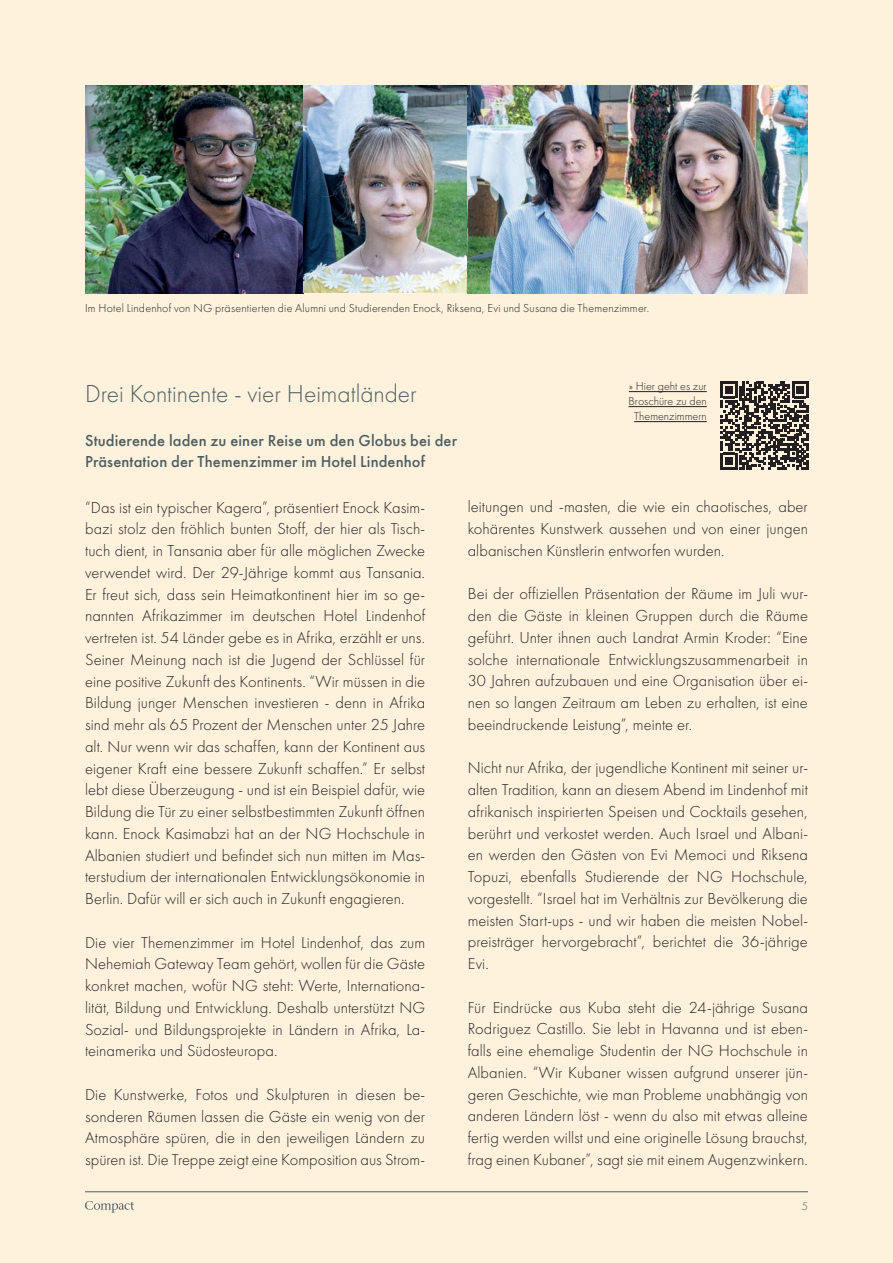
<style>
.page{position:relative;width:893px;height:1263px;background:#fef2dd}
.page>*{position:absolute;margin:0;border:0;box-sizing:border-box;transform-origin:0 0}
.t1{font:300 25.5px "Futura";letter-spacing:-.005em;color:#4f5d60}
.t2{font:300 16.5px/21.8px "Futura";color:#231f20;text-align:justify}
.t3{font:500 16.5px/21.8px "Futura";letter-spacing:.005em;color:#4f5d60}
.t4{font:300 12px/15px "Futura";letter-spacing:.015em;color:#231f20;text-align:center}
.t5{font:300 12px "Futura";color:#4f5d60}
</style>
<div class="page">
<hr style="left:85px;top:1191px;width:723px;height:1px;background:#4f5d60">
<svg style="left:85px;top:1201px;width:49px;height:12px"></svg>
<img style="left:85px;top:85px;width:415px;height:208px">
<img style="left:468px;top:86px;width:340px;height:207px">
<hr style="left:629px;top:391px;width:78px;height:1px;background:#231f20">
<hr style="left:628px;top:406px;width:79px;height:1px;background:#231f20">
<hr style="left:634px;top:421px;width:73px;height:1px;background:#231f20">
<svg style="left:721px;top:382px;width:87px;height:87px"></svg>
<p class="t4" style="left:85px;top:300px;width:566px">Im Hotel Lindenhof von NG präsentierten die Alumni und Studierenden Enock, Riksena, Evi und Susana die Themenzimmer.</p>
<h1 class="t1" style="left:85px;top:379px;width:333px">Drei Kontinente - vier Heimatländer</h1>
<p class="t3" style="left:85px;top:430px;width:374px">Studierende laden zu einer Reise um den Globus bei der<br>Präsentation der Themenzimmer im Hotel Lindenhof</p>
<p class="t4" style="left:628px;top:379px;width:80px">» Hier geht es zur<br>Broschüre zu den<br>Themenzimmern</p>
<p class="t2" style="left:85px;top:496px;width:342px">“Das ist ein typischer Kagera”, präsentiert Enock Kasim&shy;bazi stolz den fröhlich bunten Stoff, der hier als Tisch&shy;tuch dient, in Tansania aber für alle möglichen Zwecke verwendet wird. Der 29-Jährige kommt aus Tansania.<br>Er freut sich, dass sein Heimatkontinent hier im so ge&shy;nannten Afrikazimmer im deutschen Hotel Lindenhof vertreten ist. 54 Länder gebe es in Afrika, erzählt er uns.<br>Seiner Meinung nach ist die Jugend der Schlüssel für eine positive Zukunft des Kontinents. “Wir müssen in die Bildung junger Menschen investieren - denn in Afrika sind mehr als 65 Prozent der Menschen unter 25 Jahre alt. Nur wenn wir das schaffen, kann der Kontinent aus eigener Kraft eine bessere Zukunft schaffen.” Er selbst lebt diese Überzeugung - und ist ein Beispiel dafür, wie Bildung die Tür zu einer selbstbestimmten Zukunft öffnen kann. Enock Kasimabzi hat an der NG Hochschule in Albanien studiert und befindet sich nun mitten im Mas&shy;terstudium der internationalen Entwicklungsökonomie in Berlin. Dafür will er sich auch in Zukunft engagieren.</p>
<p class="t2" style="left:85px;top:931px;width:342px">Die vier Themenzimmer im Hotel Lindenhof, das zum Nehemiah Gateway Team gehört, wollen für die Gäste konkret machen, wofür NG steht: Werte, Internationa&shy;lität, Bildung und Entwicklung. Deshalb unterstützt NG Sozial- und Bildungsprojekte in Ländern in Afrika, La&shy;teinamerika und Südosteuropa.</p>
<p class="t2" style="left:85px;top:1083px;width:342px">Die Kunstwerke, Fotos und Skulpturen in diesen be&shy;sonderen Räumen lassen die Gäste ein wenig von der Atmosphäre spüren, die in den jeweiligen Ländern zu spüren ist. Die Treppe zeigt eine Komposition aus Strom-</p>
<p class="t2" style="left:468px;top:496px;width:342px">leitungen und -masten, die wie ein chaotisches, aber kohärentes Kunstwerk aussehen und von einer jungen albanischen Künstlerin entworfen wurden.</p>
<p class="t2" style="left:468px;top:583px;width:342px">Bei der offiziellen Präsentation der Räume im Juli wur&shy;den die Gäste in kleinen Gruppen durch die Räume geführt. Unter ihnen auch Landrat Armin Kroder: “Eine solche internationale Entwicklungszusammenarbeit in 30 Jahren aufzubauen und eine Organisation über ei&shy;nen so langen Zeitraum am Leben zu erhalten, ist eine beeindruckende Leistung”, meinte er.</p>
<p class="t2" style="left:468px;top:757px;width:342px">Nicht nur Afrika, der jugendliche Kontinent mit seiner ur&shy;alten Tradition, kann an diesem Abend im Lindenhof mit afrikanisch inspirierten Speisen und Cocktails gesehen, berührt und verkostet werden. Auch Israel und Albani&shy;en werden den Gästen von Evi Memoci und Riksena Topuzi, ebenfalls Studierende der NG Hochschule, vorgestellt. “Israel hat im Verhältnis zur Bevölkerung die meisten Start-ups - und wir haben die meisten Nobel&shy;preisträger hervorgebracht”, berichtet die 36-jährige Evi.</p>
<p class="t2" style="left:468px;top:996px;width:342px">Für Eindrücke aus Kuba steht die 24-jährige Susana Rodriguez Castillo. Sie lebt in Havanna und ist eben&shy;falls eine ehemalige Studentin der NG Hochschule in Albanien. “Wir Kubaner wissen aufgrund unserer jün&shy;geren Geschichte, wie man Probleme unabhängig von anderen Ländern löst - wenn du also mit etwas alleine fertig werden willst und eine originelle Lösung brauchst, frag einen Kubaner”, sagt sie mit einem Augenzwinkern.</p>
<p class="t5" style="left:801px;top:1199px;width:8px">5</p>
</div>
